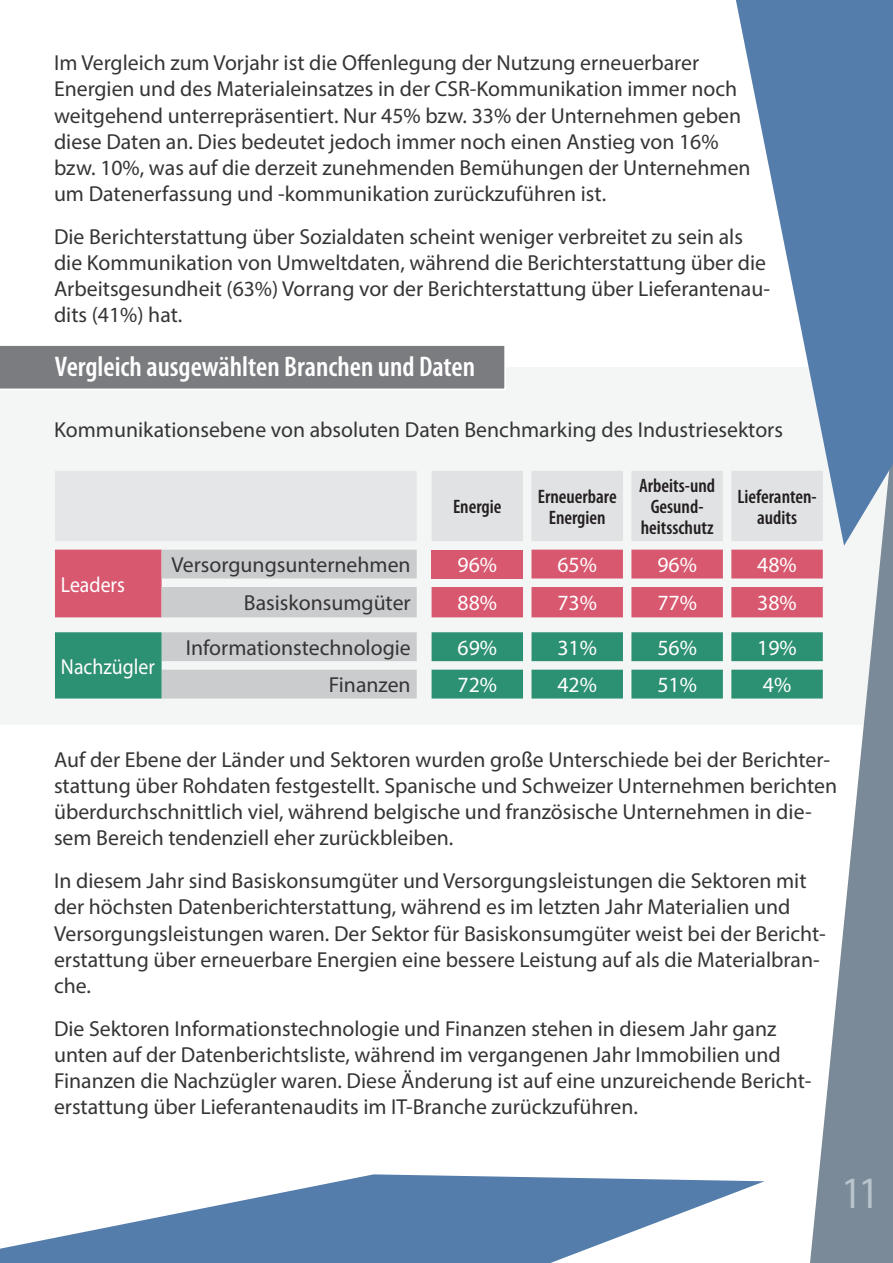
<style>
.page{position:relative;width:893px;height:1263px;background:#fff}
.page>*{position:absolute;margin:0;border:0;box-sizing:border-box;transform-origin:0 0}
.t1{font:condensed 45px "Myriad Pro";color:#b9c3cc}
.t2{font:600 condensed 28.5px "Myriad Pro";color:#fff}
.t3{font:21.75px/26.1px "Myriad Pro";color:#363536}
.t4{font:21.75px "Myriad Pro";color:#fff}
.t5{font:21.75px "Myriad Pro";color:#fff;scale:.91 1}
.t6{font:600 condensed 19.5px/21px "Myriad Pro";color:#231f20;text-align:center}
</style>
<div class="page">
<div style="left:0;top:367px;width:893px;height:358px;background:#f4f5f5"></div>
<svg style="left:0;top:345px;width:506px;height:45px;background:#818386"></svg>
<div style="left:55px;top:471px;width:362px;height:70px;background:#e5e6e8"></div>
<div style="left:432px;top:471px;width:291px;height:70px;background:#e1e2e4"></div>
<svg style="left:55px;top:550px;width:749px;height:67px;fill:#d8586f"></svg>
<svg style="left:162px;top:550px;width:255px;height:68px;background:#d0d1d3"></svg>
<div style="left:432px;top:550px;width:91px;height:28px;background:#d8586f"></div>
<svg style="left:55px;top:632px;width:749px;height:66px;background:#7bb2a2"></svg>
<svg style="left:0;top:1174px;width:765px;height:89px;fill:#557dac"></svg>
<svg style="left:804px;top:546px;width:89px;height:717px;fill:#7a8a98"></svg>
<svg style="left:731px;top:0;width:162px;height:546px;fill:#557dac"></svg>
<p class="t3" style="left:54px;top:50px;width:698px">Im Vergleich zum Vorjahr ist die Offenlegung der Nutzung erneuerbarer Energien und des Materialeinsatzes in der CSR-Kommunikation immer noch weitgehend unterrepräsentiert. Nur 45% bzw. 33% der Unternehmen geben diese Daten an. Dies bedeutet jedoch immer noch einen Anstieg von 16% bzw. 10%, was auf die derzeit zunehmenden Bemühungen der Unternehmen um Datenerfassung und -kommunikation zurückzuführen ist.</p>
<p class="t3" style="left:54px;top:223px;width:718px">Die Berichterstattung über Sozialdaten scheint weniger verbreitet zu sein als die Kommunikation von Umweltdaten, während die Berichterstattung über die Arbeitsgesundheit (63%) Vorrang vor der Berichterstattung über Lieferantenau&shy;dits (41%) hat.</p>
<h2 class="t2" style="left:55px;top:349px;width:422px">Vergleich ausgewählten Branchen und Daten</h2>
<p class="t3" style="left:54px;top:416px;width:730px">Kommunikationsebene von absoluten Daten Benchmarking des Industriesektors</p>
<p class="t5" style="left:61px;top:571px;width:72px">Leaders</p>
<p class="t5" style="left:61px;top:653px;width:105px">Nachzügler</p>
<p class="t6" style="left:453px;top:496px;width:50px">Energie</p>
<p class="t6" style="left:538px;top:485px;width:80px">Erneuerbare<br>Energien</p>
<p class="t6" style="left:639px;top:475px;width:77px">Arbeits-und<br>Gesund&shy;heitsschutz</p>
<p class="t6" style="left:737px;top:485px;width:81px">Lieferanten&shy;audits</p>
<p class="t3" style="left:172px;top:551px;width:241px">Versorgungsunternehmen</p>
<p class="t4" style="left:458px;top:551px;width:41px">96%</p>
<p class="t4" style="left:557px;top:551px;width:41px">65%</p>
<p class="t4" style="left:657px;top:551px;width:41px">96%</p>
<p class="t4" style="left:757px;top:551px;width:41px">48%</p>
<p class="t3" style="left:244px;top:590px;width:168px">Basiskonsumgüter</p>
<p class="t4" style="left:458px;top:590px;width:41px">88%</p>
<p class="t4" style="left:557px;top:590px;width:41px">73%</p>
<p class="t4" style="left:657px;top:590px;width:41px">77%</p>
<p class="t4" style="left:757px;top:590px;width:41px">38%</p>
<p class="t3" style="left:186px;top:634px;width:227px">Informationstechnologie</p>
<p class="t4" style="left:458px;top:634px;width:41px">69%</p>
<p class="t4" style="left:557px;top:634px;width:41px">31%</p>
<p class="t4" style="left:657px;top:634px;width:41px">56%</p>
<p class="t4" style="left:757px;top:634px;width:41px">19%</p>
<p class="t3" style="left:329px;top:671px;width:83px">Finanzen</p>
<p class="t4" style="left:458px;top:671px;width:41px">72%</p>
<p class="t4" style="left:557px;top:671px;width:41px">42%</p>
<p class="t4" style="left:657px;top:671px;width:41px">51%</p>
<p class="t4" style="left:763px;top:671px;width:30px">4%</p>
<p class="t3" style="left:54px;top:746px;width:785px">Auf der Ebene der Länder und Sektoren wurden große Unterschiede bei der Berichter&shy;stattung über Rohdaten festgestellt. Spanische und Schweizer Unternehmen berichten überdurchschnittlich viel, während belgische und französische Unternehmen in die&shy;sem Bereich tendenziell eher zurückbleiben.</p>
<p class="t3" style="left:54px;top:868px;width:773px">In diesem Jahr sind Basiskonsumgüter und Versorgungsleistungen die Sektoren mit der höchsten Datenberichterstattung, während es im letzten Jahr Materialien und Versorgungsleistungen waren. Der Sektor für Basiskonsumgüter weist bei der Bericht&shy;erstattung über erneuerbare Energien eine bessere Leistung auf als die Materialbran&shy;che.</p>
<p class="t3" style="left:54px;top:1015px;width:759px">Die Sektoren Informationstechnologie und Finanzen stehen in diesem Jahr ganz unten auf der Datenberichtsliste, während im vergangenen Jahr Immobilien und Finanzen die Nachzügler waren. Diese Änderung ist auf eine unzureichende Bericht&shy;erstattung über Lieferantenaudits im IT-Branche zurückzuführen.</p>
<h1 class="t1" style="left:843px;top:1166px;width:36px">11</h1>
</div>
